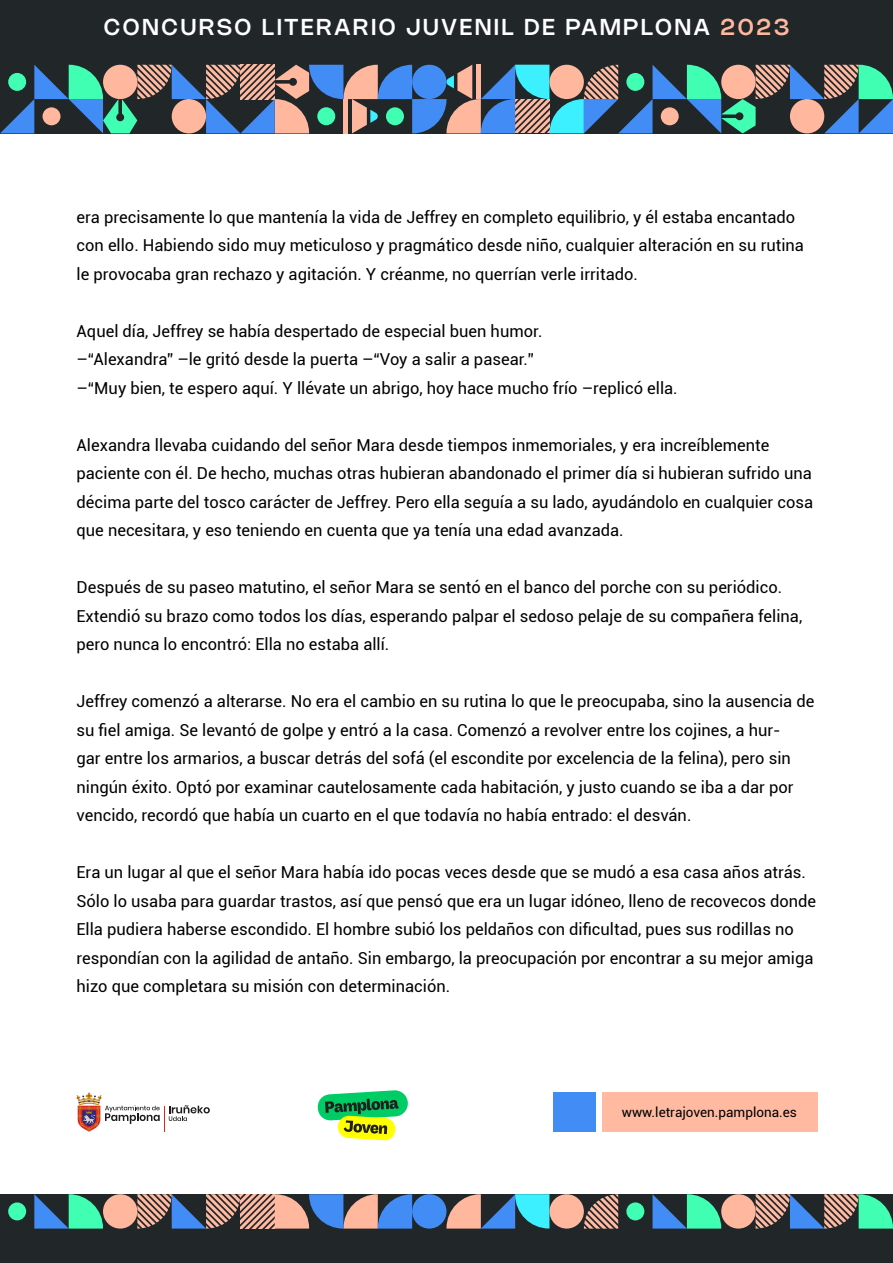
<style>
.page{position:relative;width:893px;height:1263px;background:#fff}
.page>*{position:absolute;margin:0;border:0;box-sizing:border-box;transform-origin:0 0}
.t1{font:500 22.5px "Nohemi";letter-spacing:.125em;color:#fff}
.t2{font:16.5px/28.5px "Roboto";color:#000}
.t3{font:13.5px "Roboto";color:#000}
.s1{color:#ffb89e}
</style>
<div class="page">
<svg style="left:317px;top:1090px;width:91px;height:51px"></svg>
<div style="left:602px;top:1092px;width:216px;height:40px;background:#ffbaa1"></div>
<div style="left:553px;top:1092px;width:42px;height:40px;background:#428cf5"></div>
<div style="left:0;top:0;width:893px;height:133px;background:#212629"></div>
<svg style="left:0;top:65px;width:893px;height:68px"></svg>
<div style="left:790px;top:99px;width:34px;height:34px;background:#ffb89e;border-radius:50%"></div>
<div style="left:0;top:1194px;width:893px;height:69px;background:#212629"></div>
<svg style="left:34px;top:1194px;width:69px;height:34px"></svg>
<div style="left:8px;top:1202px;width:18px;height:18px;background:#40ffb3;border-radius:50%"></div>
<div style="left:103px;top:1194px;width:34px;height:34px;background:#ffb89e;border-radius:50%"></div>
<svg style="left:446px;top:1194px;width:103px;height:34px"></svg>
<div style="left:412px;top:1194px;width:34px;height:34px;background:#428cf5;border-radius:50%"></div>
<div style="left:549px;top:1194px;width:35px;height:34px;background:#ffb89e;border-radius:50%"></div>
<svg style="left:584px;top:1194px;width:34px;height:34px"></svg>
<svg style="left:137px;top:1194px;width:275px;height:34px"></svg>
<svg style="left:653px;top:1194px;width:68px;height:34px"></svg>
<div style="left:626px;top:1202px;width:18px;height:18px;background:#40ffb3;border-radius:50%"></div>
<div style="left:721px;top:1194px;width:35px;height:34px;background:#ffb89e;border-radius:50%"></div>
<svg style="left:756px;top:1194px;width:137px;height:34px"></svg>
<svg style="left:77px;top:1092px;width:133px;height:40px"></svg>
<h1 class="t1" style="left:104px;top:13px;width:687px">CONCURSO LITERARIO JUVENIL DE PAMPLONA <span class="s1">2023</span></h1>
<p class="t2" style="left:77px;top:202px;width:729px">era precisamente lo que mantenía la vida de Jeffrey en completo equilibrio, y él estaba encantado con ello. Habiendo sido muy meticuloso y pragmático desde niño, cualquier alteración en su rutina le provocaba gran rechazo y agitación. Y créanme, no querrían verle irritado.</p>
<p class="t2" style="left:77px;top:316px;width:603px">Aquel día, Jeffrey se había despertado de especial buen humor.<br>–“Alexandra” –le gritó desde la puerta –“Voy a salir a pasear.”<br>–“Muy bien, te espero aquí. Y llévate un abrigo, hoy hace mucho frío –replicó ella.</p>
<p class="t2" style="left:77px;top:430px;width:738px">Alexandra llevaba cuidando del señor Mara desde tiempos inmemoriales, y era increíblemente paciente con él. De hecho, muchas otras hubieran abandonado el primer día si hubieran sufrido una décima parte del tosco carácter de Jeffrey. Pero ella seguía a su lado, ayudándolo en cualquier cosa que necesitara, y eso teniendo en cuenta que ya tenía una edad avanzada.</p>
<p class="t2" style="left:77px;top:573px;width:727px">Después de su paseo matutino, el señor Mara se sentó en el banco del porche con su periódico.<br>Extendió su brazo como todos los días, esperando palpar el sedoso pelaje de su compañera felina, pero nunca lo encontró: Ella no estaba allí.</p>
<p class="t2" style="left:77px;top:687px;width:739px">Jeffrey comenzó a alterarse. No era el cambio en su rutina lo que le preocupaba, sino la ausencia de su fiel amiga. Se levantó de golpe y entró a la casa. Comenzó a revolver entre los cojines, a hur-<br>gar entre los armarios, a buscar detrás del sofá (el escondite por excelencia de la felina), pero sin ningún éxito. Optó por examinar cautelosamente cada habitación, y justo cuando se iba a dar por vencido, recordó que había un cuarto en el que todavía no había entrado: el desván.</p>
<p class="t2" style="left:77px;top:858px;width:741px">Era un lugar al que el señor Mara había ido pocas veces desde que se mudó a esa casa años atrás.<br>Sólo lo usaba para guardar trastos, así que pensó que era un lugar idóneo, lleno de recovecos donde Ella pudiera haberse escondido. El hombre subió los peldaños con dificultad, pues sus rodillas no respondían con la agilidad de antaño. Sin embargo, la preocupación por encontrar a su mejor amiga hizo que completara su misión con determinación.</p>
<p class="t3" style="left:622px;top:1103px;width:177px">www.letrajoven.pamplona.es</p>
</div>
